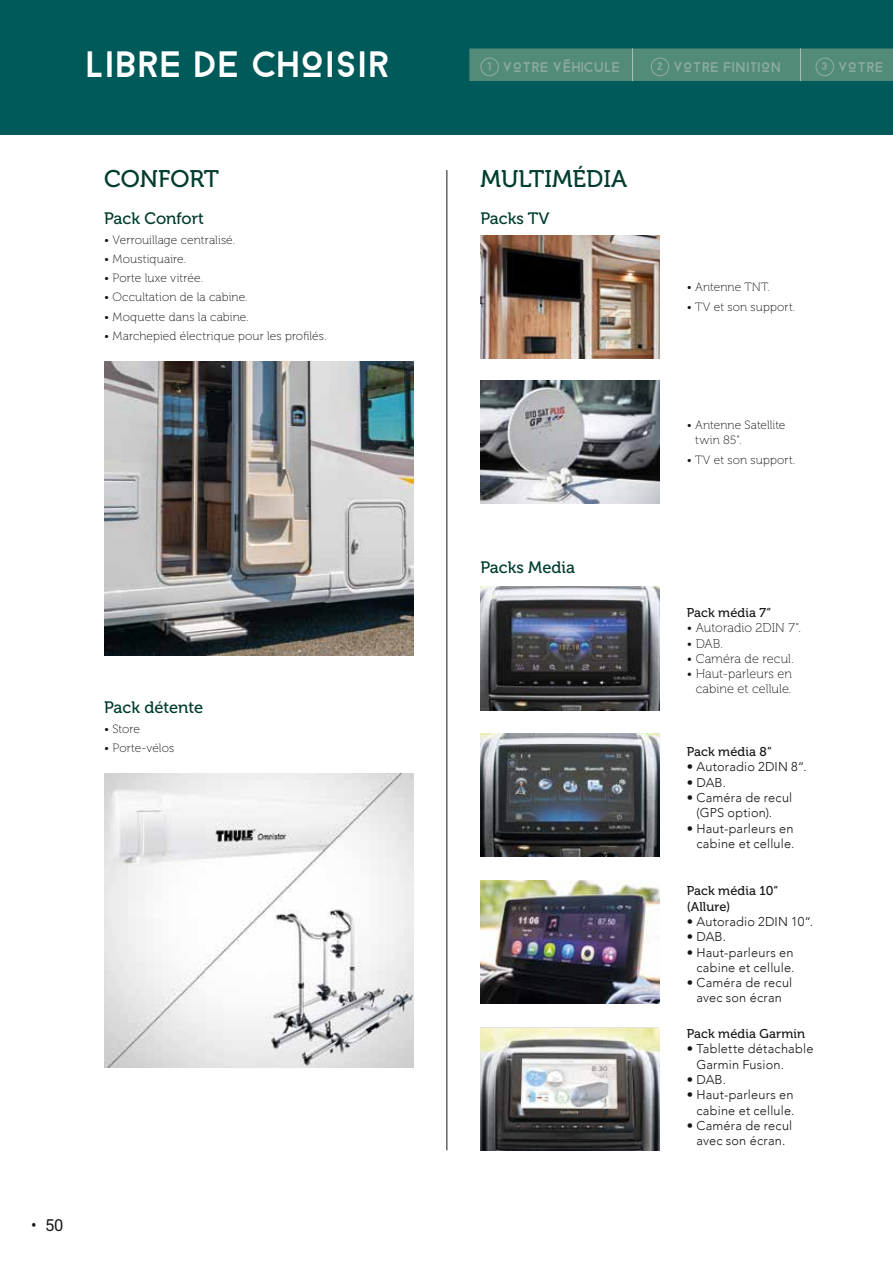
<style>
.page{position:relative;width:893px;height:1263px;background:#fff}
.page>*{position:absolute;margin:0;border:0;box-sizing:border-box;transform-origin:0 0}
.t1{font:36.6px "Droidiga";color:#fff}
.t2{font:24px "Museo 500";color:#003c2f}
.t3{font:16.5px "Museo 500";color:#003c2f}
.t4{font:16.5px "Roboto";color:#181716}
.t5{font:14.1px "Droidiga";color:#8aaa9d}
.t6{font:300 12.75px/15.3px "Avenir";letter-spacing:.015em;color:#181716;text-align:right}
.t7{font:12.75px/15.3px "Museo 100";letter-spacing:.005em;color:#181716;text-align:right}
.t8{font:12.75px/15.3px "Museo 500";letter-spacing:.01em;color:#181716}
.t9{font:12px/15px "Museo 100";letter-spacing:.01em;color:#181716}
.s1{font-size:11.25px}
</style>
<div class="page">
<div style="left:0;top:0;width:893px;height:135px;background:#005a5a"></div>
<img style="left:480px;top:587px;width:179px;height:123px">
<img style="left:480px;top:733px;width:179px;height:124px">
<img style="left:480px;top:880px;width:179px;height:123px">
<img style="left:480px;top:1028px;width:179px;height:122px">
<div style="left:469px;top:48px;width:424px;height:33px;background:#538b79"></div>
<hr style="left:632px;top:48px;width:1px;height:33px;background:#acc0b7">
<hr style="left:800px;top:48px;width:1px;height:33px;background:#acc0b7">
<div style="left:480px;top:58px;width:19px;height:18px;border:1px solid #8aaa9d;border-radius:50%"></div>
<div style="left:651px;top:58px;width:18px;height:18px;border:1px solid #8aaa9d;border-radius:50%"></div>
<div style="left:815px;top:58px;width:19px;height:18px;border:1px solid #8aaa9d;border-radius:50%"></div>
<hr style="left:446px;top:170px;width:1px;height:980px;background:#181716">
<img style="left:481px;top:235px;width:178px;height:123px">
<img style="left:480px;top:381px;width:179px;height:123px">
<img style="left:104px;top:773px;width:309px;height:294px">
<img style="left:104px;top:361px;width:309px;height:294px">
<h1 class="t1" style="left:88px;top:43px;width:308px">LIBRE DE CHOISIR</h1>
<p class="t5" style="left:488px;top:59px;width:135px"><span class="s1">1</span> VOTRE VÉHICULE</p>
<p class="t5" style="left:657px;top:59px;width:126px"><span class="s1">2</span> VOTRE FINITION</p>
<p class="t5" style="left:822px;top:59px;width:64px"><span class="s1">3</span> VOTRE</p>
<h2 class="t2" style="left:104px;top:166px;width:116px">CONFORT</h2>
<h2 class="t2" style="left:480px;top:166px;width:148px">MULTIMÉDIA</h2>
<p class="t3" style="left:104px;top:210px;width:101px">Pack Confort</p>
<p class="t9" style="left:104px;top:232px;width:132px">• Verrouillage centralisé.</p>
<p class="t9" style="left:104px;top:251px;width:83px">• Moustiquaire.</p>
<p class="t9" style="left:104px;top:271px;width:100px">• Porte luxe vitrée.</p>
<p class="t9" style="left:104px;top:290px;width:145px">• Occultation de la cabine.</p>
<p class="t9" style="left:104px;top:309px;width:146px">• Moquette dans la cabine.</p>
<p class="t9" style="left:104px;top:328px;width:224px">• Marchepied électrique pour les profilés.</p>
<p class="t3" style="left:480px;top:210px;width:71px">Packs TV</p>
<p class="t9" style="left:687px;top:280px;width:85px">• Antenne TNT.</p>
<p class="t9" style="left:687px;top:299px;width:110px">• TV et son support.</p>
<p class="t9" style="left:695px;top:418px;width:92px;text-indent:-8px">• Antenne Satellite twin 85“.</p>
<p class="t9" style="left:687px;top:452px;width:110px">• TV et son support.</p>
<p class="t3" style="left:104px;top:699px;width:101px">Pack détente</p>
<p class="t9" style="left:104px;top:721px;width:37px">• Store</p>
<p class="t9" style="left:104px;top:740px;width:72px">• Porte-vélos</p>
<p class="t4" style="left:31px;top:1213px;width:34px">• 50</p>
<p class="t3" style="left:480px;top:558px;width:96px">Packs Media</p>
<p class="t8" style="left:687px;top:605px;width:86px">Pack média 7“</p>
<p class="t7" style="left:687px;top:620px;width:116px">• Autoradio 2DIN 7“.</p>
<p class="t7" style="left:687px;top:636px;width:38px">• DAB.</p>
<p class="t7" style="left:687px;top:651px;width:109px">• Caméra de recul.</p>
<p class="t7" style="left:687px;top:666px;width:107px">• Haut-parleurs en cabine et cellule.</p>
<p class="t8" style="left:687px;top:744px;width:86px">Pack média 8“</p>
<p class="t6" style="left:687px;top:759px;width:121px">• Autoradio 2DIN 8“.</p>
<p class="t6" style="left:687px;top:775px;width:41px">• DAB.</p>
<p class="t6" style="left:696px;top:790px;width:97px;text-align:left;text-indent:-10px">• Caméra de recul (GPS option).</p>
<p class="t6" style="left:687px;top:821px;width:109px">• Haut-parleurs en cabine et cellule.</p>
<p class="t8" style="left:687px;top:883px;width:93px">Pack média 10“ (Allure)</p>
<p class="t6" style="left:687px;top:914px;width:128px">• Autoradio 2DIN 10“.</p>
<p class="t6" style="left:687px;top:929px;width:41px">• DAB.</p>
<p class="t6" style="left:687px;top:944px;width:109px">• Haut-parleurs en cabine et cellule.</p>
<p class="t6" style="left:687px;top:975px;width:107px;text-align:center">• Caméra de recul avec son écran</p>
<p class="t8" style="left:687px;top:1026px;width:120px">Pack média Garmin</p>
<p class="t6" style="left:696px;top:1041px;width:118px;text-align:left;text-indent:-10px">• Tablette détachable<br>Garmin Fusion.</p>
<p class="t6" style="left:687px;top:1072px;width:41px">• DAB.</p>
<p class="t6" style="left:687px;top:1087px;width:109px">• Haut-parleurs en cabine et cellule.</p>
<p class="t6" style="left:687px;top:1118px;width:107px;text-align:center">• Caméra de recul avec son écran.</p>
</div>
